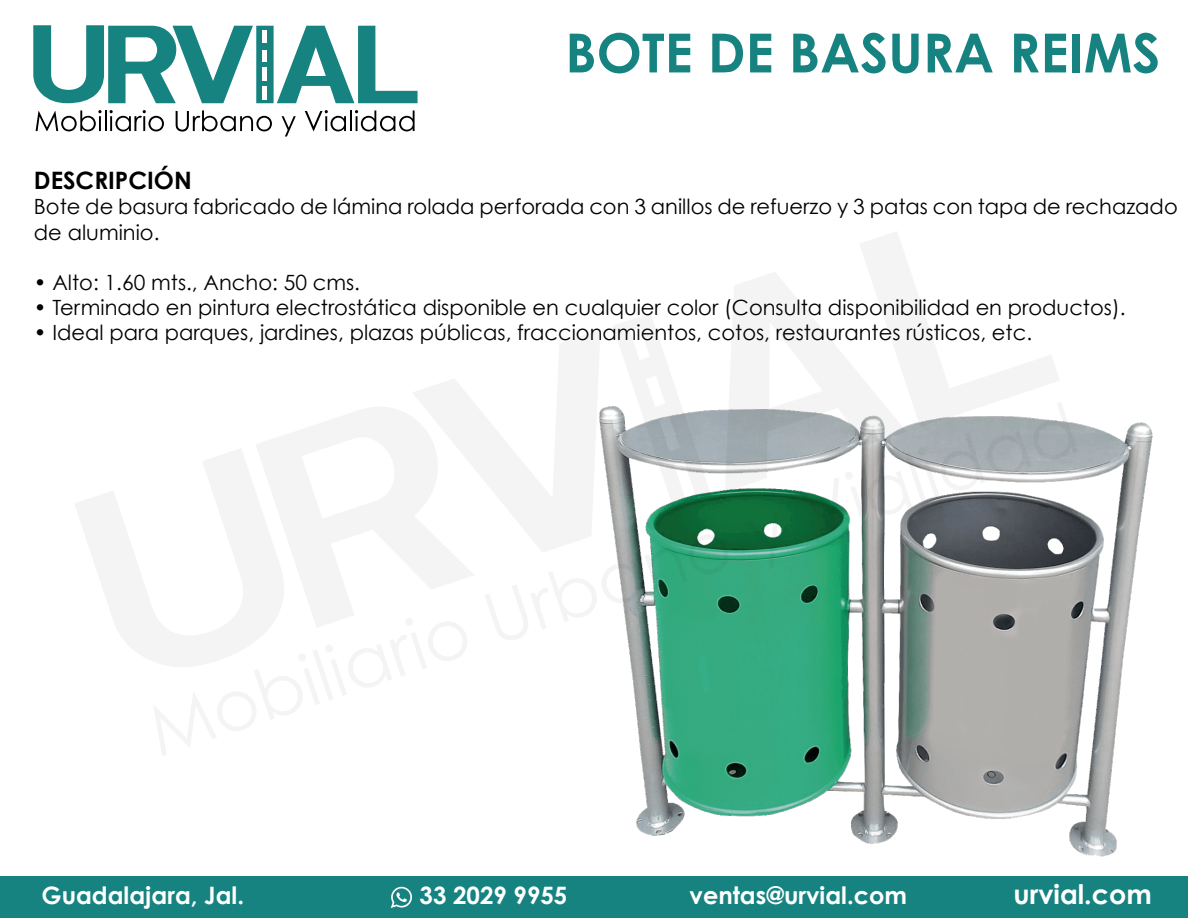
<style>
.page{position:relative;width:1188px;height:918px;background:#fff}
.page>*{position:absolute;margin:0;border:0;box-sizing:border-box;transform-origin:0 0}
.t1{font:700 54px "Century Gothic";color:#168381}
.t2{font:700 27px "Century Gothic";color:#fff}
.t3{font:700 24px "Century Gothic";color:#fff}
.t4{font:700 24px "Century Gothic";color:#000001}
.t5{font:21px/25.2px "Century Gothic";color:#000001}
</style>
<div class="page">
<svg style="left:33px;top:25px;width:220px;height:79px"></svg>
<div style="left:256px;top:26px;width:18px;height:77px;background:#168381;border:2px solid #168381"></div>
<svg style="left:277px;top:25px;width:141px;height:79px"></svg>
<div style="left:262px;top:31px;width:5px;height:12px;background:#fff"></div>
<svg style="left:36px;top:110px;width:66px;height:21px"></svg>
<hr style="left:105px;top:110px;width:2px;height:21px;background:#000001">
<svg style="left:110px;top:110px;width:54px;height:21px"></svg>
<svg style="left:176px;top:110px;width:96px;height:22px"></svg>
<svg style="left:282px;top:116px;width:14px;height:20px"></svg>
<svg style="left:305px;top:110px;width:41px;height:21px"></svg>
<hr style="left:350px;top:110px;width:2px;height:21px;background:#000001">
<svg style="left:355px;top:110px;width:60px;height:21px"></svg>
<div style="left:262px;top:51px;width:5px;height:11px;background:#fff"></div>
<div style="left:262px;top:67px;width:5px;height:13px;background:#fff"></div>
<div style="left:262px;top:86px;width:5px;height:13px;background:#fff"></div>
<div style="left:0;top:876px;width:1188px;height:42px;background:#168381"></div>
<svg style="left:391px;top:887px;width:21px;height:21px"></svg>
<img style="left:636px;top:422px;width:517px;height:434px">
<svg style="left:75px;top:491px;width:78px;height:170px"></svg>
<svg style="left:153px;top:232px;width:925px;height:524px"></svg>
<h1 class="t1" style="left:565px;top:12px;width:597px">BOTE DE BASURA REIMS</h1>
<p class="t4" style="left:34px;top:162px;width:159px">DESCRIPCIÓN</p>
<p class="t5" style="left:34px;top:194px;width:1145px">Bote de basura fabricado de lámina rolada perforada con 3 anillos de refuerzo y 3 patas con tapa de rechazado de aluminio.</p>
<p class="t5" style="left:34px;top:270px;width:328px">• Alto: 1.60 mts., Ancho: 50 cms.</p>
<p class="t5" style="left:34px;top:295px;width:1093px">• Terminado en pintura electrostática disponible en cualquier color (Consulta disponibilidad en productos).</p>
<p class="t5" style="left:34px;top:320px;width:1000px">• Ideal para parques, jardines, plazas públicas, fraccionamientos, cotos, restaurantes rústicos, etc.</p>
<p class="t3" style="left:42px;top:878px;width:204px">Guadalajara, Jal.</p>
<p class="t3" style="left:420px;top:878px;width:149px">33 2029 9955</p>
<p class="t3" style="left:690px;top:878px;width:219px">ventas@urvial.com</p>
<p class="t2" style="left:1014px;top:874px;width:140px">urvial.com</p>
</div>
